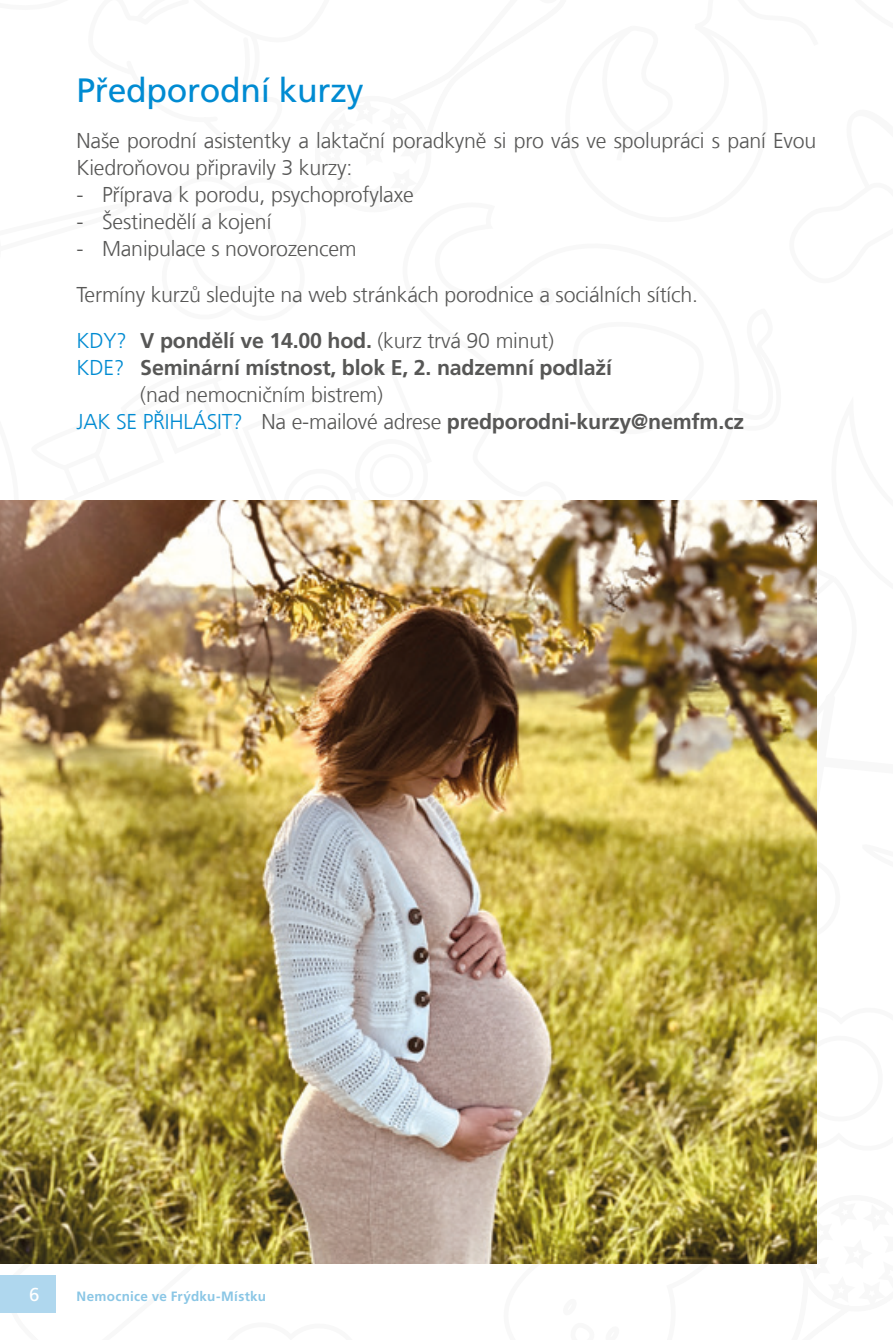
<style>
.page{position:relative;width:893px;height:1340px;background:#fff}
.page>*{position:absolute;margin:0;border:0;box-sizing:border-box;transform-origin:0 0}
.t1{font:33.75px "Frutiger LT Com";letter-spacing:-.01em;color:#008bd2}
.t2{font:300 21.38px/46.1px "Frutiger LT Com";letter-spacing:-.01em;color:#575756}
.t3{font:700 21.38px "Frutiger LT Com";letter-spacing:-.01em;color:#575756}
.t4{font:18.68px "Frutiger LT Com";color:#fff}
.t5{font:700 13.5px "Frutiger LT Com";letter-spacing:.025em;color:#8ac6e5}
.s1{color:#008bd2}
.s2{font-weight:700}
.s3{font-weight:300;color:#008bd2}
.s4{font-weight:300}
</style>
<div class="page">
<svg style="left:495px;top:1263px;width:271px;height:1px"></svg>
<div style="left:0;top:1274px;width:55px;height:38px;background:#afd7ee"></div>
<img style="left:0;top:500px;width:816px;height:763px">
<h1 class="t1" style="left:77px;top:70px;width:289px">Předporodní kurzy</h1>
<p class="t2" style="left:77px;top:127px;width:741px;line-height:27px">Naše porodní asistentky a laktační poradkyně si pro vás ve spolupráci s paní Evou<br>Kiedroňovou připravily 3 kurzy:</p>
<p class="t2" style="left:77px;top:172px;width:339px">- Příprava k porodu, psychoprofylaxe</p>
<p class="t2" style="left:77px;top:199px;width:196px">- Šestinedělí a kojení</p>
<p class="t2" style="left:77px;top:226px;width:623px">- Manipulace s novorozencem<br>Termíny kurzů sledujte na web stránkách porodnice a sociálních sítích.<br><span class="s1">KDY?</span> <span class="s2">V pondělí ve 14.00 hod.</span> (kurz trvá 90 minut)</p>
<p class="t3" style="left:77px;top:355px;width:537px"><span class="s3">KDE?</span> Seminární místnost, blok E, 2. nadzemní podlaží</p>
<p class="t2" style="left:140px;top:372px;width:244px">(nad nemocničním bistrem)</p>
<p class="t3" style="left:77px;top:409px;width:669px"><span class="s3">JAK SE PŘIHLÁSIT?</span> <span class="s4">Na e-mailové adrese</span> predporodni-kurzy@nemfm.cz</p>
<p class="t4" style="left:29px;top:1283px;width:12px">6</p>
<p class="t5" style="left:77px;top:1287px;width:191px">Nemocnice ve Frýdku-Místku</p>
</div>
